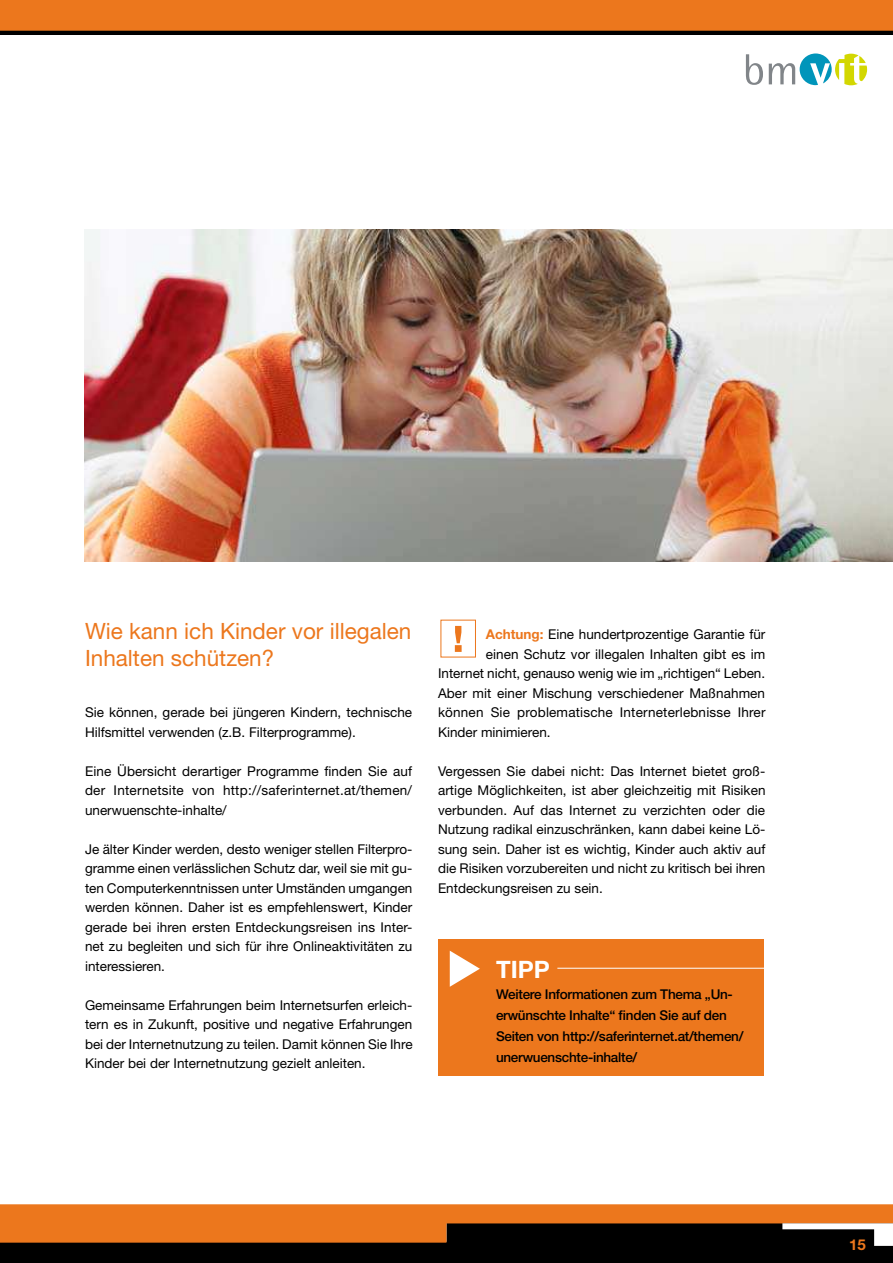
<style>
.page{position:relative;width:893px;height:1263px;background:#fff}
.page>*{position:absolute;margin:0;border:0;box-sizing:border-box;transform-origin:0 0}
.t1{font:700 24px "Helvetica Neue";color:#fff}
.t2{font:22.5px/27px "Helvetica Neue";color:#ec771d}
.t3{font:700 15px "Helvetica Neue";color:#ec771d}
.t4{font:13.5px/19.5px "Helvetica Neue";color:#000;text-align:justify}
.t5{font:500 13.5px/21px "Helvetica Neue";letter-spacing:-.02em;color:#000}
.s1{font-weight:700;color:#ec771d}
</style>
<div class="page">
<div style="left:0;top:30px;width:893px;height:5px;background:#000"></div>
<svg style="left:0;top:1204px;width:893px;height:59px;background:#783f14"></svg>
<div style="left:0;top:0;width:893px;height:31px;background:#ec771d"></div>
<svg style="left:746px;top:54px;width:17px;height:31px"></svg>
<svg style="left:769px;top:53px;width:98px;height:32px"></svg>
<div style="left:439px;top:940px;width:325px;height:136px;background:#ec771d"></div>
<svg style="left:450px;top:951px;width:30px;height:36px"></svg>
<hr style="left:557px;top:968px;width:208px;height:1px;background:#fff">
<img style="left:85px;top:229px;width:808px;height:332px">
<svg style="left:455px;top:626px;width:7px;height:26px"></svg>
<h2 class="t2" style="left:85px;top:620px;width:328px">Wie kann ich Kinder vor illegalen<br>Inhalten schützen?</h2>
<p class="t4" style="left:85px;top:704px;width:329px">Sie können, gerade bei jüngeren Kindern, technische<br>Hilfsmittel verwenden (z.B. Filterprogramme).</p>
<p class="t4" style="left:85px;top:762px;width:329px">Eine Übersicht derartiger Programme finden Sie auf der Internetsite von http://saferinternet.at/themen/ unerwuenschte-inhalte/</p>
<p class="t4" style="left:85px;top:840px;width:329px">Je älter Kinder werden, desto weniger stellen Filterpro&shy;gramme einen verlässlichen Schutz dar, weil sie mit gu&shy;ten Computerkenntnissen unter Umständen umgangen werden können. Daher ist es empfehlenswert, Kinder gerade bei ihren ersten Entdeckungsreisen ins Inter&shy;net zu begleiten und sich für ihre Onlineaktivitäten zu interessieren.</p>
<p class="t4" style="left:85px;top:996px;width:329px">Gemeinsame Erfahrungen beim Internetsurfen erleich&shy;tern es in Zukunft, positive und negative Erfahrungen bei der Internetnutzung zu teilen. Damit können Sie Ihre Kinder bei der Internetnutzung gezielt anleiten.</p>
<p class="t4" style="left:486px;top:626px;width:281px"><span class="s1">Achtung:</span> Eine hundertprozentige Garantie für</p>
<p class="t4" style="left:486px;top:645px;width:281px">einen Schutz vor illegalen Inhalten gibt es im</p>
<p class="t4" style="left:438px;top:665px;width:329px">Internet nicht, genauso wenig wie im „richtigen“ Leben.</p>
<p class="t4" style="left:438px;top:684px;width:329px">Aber mit einer Mischung verschiedener Maßnahmen</p>
<p class="t4" style="left:438px;top:704px;width:329px">können Sie problematische Interneterlebnisse Ihrer</p>
<p class="t4" style="left:438px;top:723px;width:114px">Kinder minimieren.</p>
<p class="t4" style="left:438px;top:762px;width:329px">Vergessen Sie dabei nicht: Das Internet bietet groß&shy;artige Möglichkeiten, ist aber gleichzeitig mit Risiken verbunden. Auf das Internet zu verzichten oder die Nutzung radikal einzuschränken, kann dabei keine Lö&shy;sung sein. Daher ist es wichtig, Kinder auch aktiv auf die Risiken vorzubereiten und nicht zu kritisch bei ihren Entdeckungsreisen zu sein.</p>
<h1 class="t1" style="left:496px;top:960px;width:55px">TIPP</h1>
<p class="t5" style="left:496px;top:984px;width:249px">Weitere Informationen zum Thema „Un&shy;erwünschte Inhalte“ finden Sie auf den Seiten von http://saferinternet.at/themen/ unerwuenschte-inhalte/</p>
<p class="t3" style="left:849px;top:1238px;width:18px">15</p>
</div>
